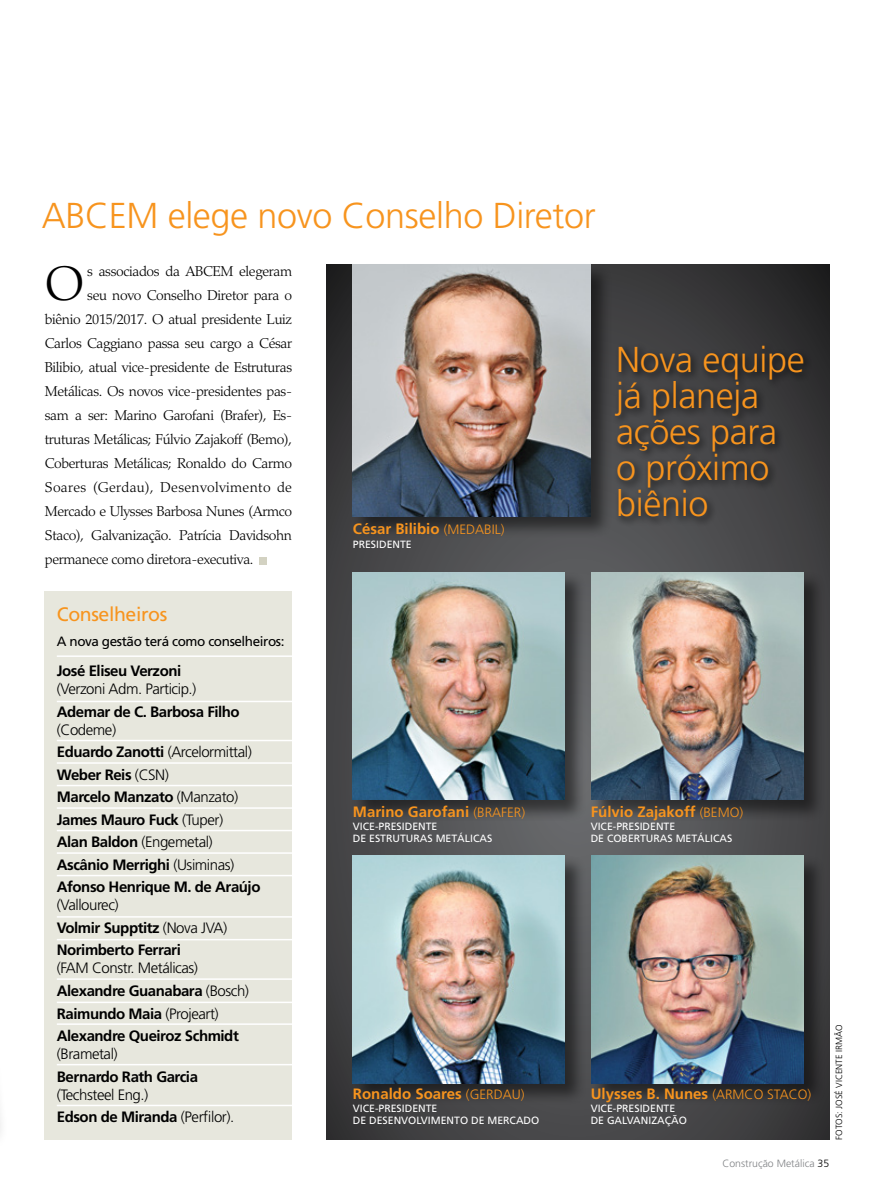
<style>
.page{position:relative;width:893px;height:1191px;background:#fff}
.page>*{position:absolute;margin:0;border:0;box-sizing:border-box;transform-origin:0 0}
.t1{font:300 48.6px "Palatino";color:#000}
.t2{font:300 36px/36px "Frutiger";letter-spacing:-.01em;color:#f7941e}
.t3{font:19.5px "Frutiger";letter-spacing:-.02em;color:#f7941e}
.t4{font:700 15px/22.5px "Frutiger";letter-spacing:-.03em;color:#000}
.t5{font:700 15px "Frutiger";color:#f7941e}
.t6{font:300 15px/22.5px "Frutiger";letter-spacing:-.03em;color:#000}
.t7{font:300 14.25px "Palatino";letter-spacing:-.025em;color:#000}
.t8{font:300 14.25px "Palatino";letter-spacing:.02em;color:#000}
.t9{font:13.5px "Frutiger";letter-spacing:-.03em;color:#000}
.t10{font:10.5px/12px "Frutiger";color:#fff}
.t11{font:300 10.5px "Frutiger";color:#808285}
.t12{font:300 9px "Frutiger";color:#000}
.s1{font-weight:300;font-size:13.5px}
.s2{font-weight:300}
.s3{font-weight:700}
.s4{color:#000}
</style>
<div class="page">
<svg style="left:326px;top:264px;width:503px;height:876px;background:#434345"></svg>
<div style="left:260px;top:557px;width:7px;height:7px;background:#d3d2c2"></div>
<div style="left:45px;top:591px;width:247px;height:549px;background:#e7e7dd"></div>
<hr style="left:57px;top:655px;width:235px;height:2px;background:#fff">
<hr style="left:57px;top:700px;width:235px;height:2px;background:#fff">
<hr style="left:57px;top:740px;width:235px;height:1px;background:#fff">
<hr style="left:57px;top:762px;width:235px;height:2px;background:#fff">
<hr style="left:57px;top:785px;width:235px;height:1px;background:#fff">
<hr style="left:57px;top:807px;width:235px;height:2px;background:#fff">
<hr style="left:57px;top:830px;width:235px;height:1px;background:#fff">
<hr style="left:57px;top:852px;width:235px;height:2px;background:#fff">
<hr style="left:57px;top:875px;width:235px;height:1px;background:#fff">
<hr style="left:57px;top:916px;width:235px;height:1px;background:#fff">
<hr style="left:57px;top:939px;width:235px;height:1px;background:#fff">
<hr style="left:57px;top:978px;width:235px;height:2px;background:#fff">
<hr style="left:57px;top:1001px;width:235px;height:2px;background:#fff">
<hr style="left:57px;top:1023px;width:235px;height:2px;background:#fff">
<hr style="left:57px;top:1064px;width:235px;height:1px;background:#fff">
<hr style="left:57px;top:1104px;width:235px;height:2px;background:#fff">
<div style="left:352px;top:263px;width:261px;height:275px;background:#000;opacity:.5"></div>
<img style="left:353px;top:264px;width:238px;height:252px">
<div style="left:591px;top:854px;width:235px;height:251px;background:#000;opacity:.5"></div>
<img style="left:592px;top:855px;width:212px;height:228px">
<div style="left:352px;top:854px;width:235px;height:251px;background:#000;opacity:.5"></div>
<img style="left:353px;top:855px;width:212px;height:228px">
<div style="left:591px;top:571px;width:235px;height:250px;background:#000;opacity:.5"></div>
<img style="left:592px;top:572px;width:212px;height:227px">
<div style="left:352px;top:571px;width:235px;height:250px;background:#000;opacity:.5"></div>
<img style="left:353px;top:572px;width:212px;height:227px">
<div style="left:612px;top:342px;width:201px;height:185px;background:#000;opacity:.75"></div>
<h2 class="t2" style="left:42px;top:198px;width:556px">ABCEM elege novo Conselho Diretor</h2>
<h1 class="t1" style="left:45px;top:255px;width:41px">O</h1>
<p class="t7" style="left:87px;top:263px;width:206px">s associados da ABCEM elegeram</p>
<p class="t7" style="left:87px;top:287px;width:206px">seu novo Conselho Diretor para o</p>
<p class="t7" style="left:45px;top:311px;width:249px">biênio 2015/2017. O atual presidente Luiz</p>
<p class="t7" style="left:45px;top:335px;width:249px">Carlos Caggiano passa seu cargo a César</p>
<p class="t7" style="left:45px;top:359px;width:249px">Bilibio, atual vice-presidente de Estruturas</p>
<p class="t7" style="left:45px;top:383px;width:249px">Metálicas. Os novos vice-presidentes pas-</p>
<p class="t7" style="left:45px;top:407px;width:249px">sam a ser: Marino Garofani (Brafer), Es-</p>
<p class="t7" style="left:45px;top:431px;width:249px">truturas Metálicas; Fúlvio Zajakoff (Bemo),</p>
<p class="t7" style="left:45px;top:455px;width:249px">Coberturas Metálicas; Ronaldo do Carmo</p>
<p class="t8" style="left:45px;top:479px;width:249px">Soares (Gerdau), Desenvolvimento de</p>
<p class="t7" style="left:45px;top:503px;width:249px">Mercado e Ulysses Barbosa Nunes (Armco</p>
<p class="t7" style="left:45px;top:527px;width:249px">Staco), Galvanização. Patrícia Davidsohn</p>
<p class="t7" style="left:45px;top:551px;width:210px">permanece como diretora-executiva.</p>
<p class="t5" style="left:353px;top:520px;width:153px">César Bilibio <span class="s1">(MEDABIL)</span></p>
<p class="t10" style="left:353px;top:538px;width:19px">PRESIDE</p>
<p class="t10" style="left:393px;top:538px;width:14px">NTE</p>
<h3 class="t3" style="left:57px;top:602px;width:112px">CONSELHEIROS</h3>
<h2 class="t2" style="left:616px;top:342px;width:190px">Nova equipe já planeja ações para o próximo biênio</h2>
<p class="t9" style="left:57px;top:634px;width:229px">A NOVA GESTÃO TERÁ COMO CONSELHEIROS:</p>
<p class="t4" style="left:57px;top:660px;width:126px">José Eliseu Verzoni</p>
<p class="t6" style="left:57px;top:678px;width:141px">(Verzoni Adm. Particip.)</p>
<p class="t4" style="left:57px;top:700px;width:184px">Ademar de C. Barbosa Filho</p>
<p class="t4" style="left:57px;top:718px;width:205px"><span class="s2">(Codeme)<br></span>Eduardo Zanotti <span class="s2">(Arcelormittal)<br></span>Weber Reis <span class="s2">(CSN)<br></span>Marcelo Manzato <span class="s2">(Manzato)<br></span>James Mauro Fuck <span class="s2">(Tuper)<br></span>Alan Baldon <span class="s2">(Engemetal)<br></span>Ascânio Merrighi <span class="s2">(Usiminas)<br></span>Afonso Henrique M. de Araújo</p>
<p class="t4" style="left:57px;top:894px;width:172px"><span class="s2">(Vallourec)<br></span>Volmir Supptitz <span class="s2">(Nova JVA)<br></span>Norimberto Ferrari</p>
<p class="t4" style="left:57px;top:957px;width:194px"><span class="s2">(FAM Constr. Metálicas)<br></span>Alexandre Guanabara <span class="s2">(Bosch)<br></span>Raimundo Maia <span class="s2">(Projeart)<br></span>Alexandre Queiroz Schmidt</p>
<p class="t6" style="left:57px;top:1042px;width:62px">(Brametal)</p>
<p class="t4" style="left:57px;top:1065px;width:143px">Bernardo Rath Garcia</p>
<p class="t6" style="left:57px;top:1083px;width:179px">(Techsteel Eng.)<br><span class="s3">Edson de Miranda</span> (Perfilor).</p>
<p class="t5" style="left:353px;top:803px;width:174px">Marino Garofani <span class="s1">(BRAFER)</span></p>
<p class="t10" style="left:353px;top:821px;width:45px">VICE-PRESIDE</p>
<p class="t10" style="left:353px;top:821px;width:124px;text-indent:65px">NTE<br>DE ESTRUTURAS METÁLICAS</p>
<p class="t5" style="left:591px;top:803px;width:154px">Fúlvio Zajakoff <span class="s1">(BEMO)</span></p>
<p class="t10" style="left:591px;top:821px;width:45px">VICE-PRESIDE</p>
<p class="t10" style="left:591px;top:821px;width:126px;text-indent:65px">NTE<br>DE CO BE RTURAS METÁLICAS</p>
<p class="t5" style="left:353px;top:1084px;width:173px">Ronaldo Soares <span class="s1">(GERDAU)</span></p>
<p class="t10" style="left:353px;top:1102px;width:45px">VICE-PRESIDE</p>
<p class="t10" style="left:353px;top:1102px;width:80px;text-indent:65px">NTE<br>DE DESENVOLVIME</p>
<p class="t10" style="left:447px;top:1114px;width:72px">NTO DE MERCADO</p>
<p class="t5" style="left:591px;top:1084px;width:222px">Ulysses B. Nunes <span class="s1">(ARMCO STACO)</span></p>
<p class="t10" style="left:591px;top:1102px;width:45px">VICE-PRESIDE</p>
<p class="t10" style="left:591px;top:1102px;width:96px;text-indent:65px">NTE<br>DE GALVANI ZAÇÃO</p>
<p class="t12" style="left:834px;top:1140px;width:117px;rotate:-90deg">fotos: José Vicente Irmão</p>
<p class="t11" style="left:722px;top:1157px;width:108px">Construção Metálica <span class="s4">35</span></p>
</div>
